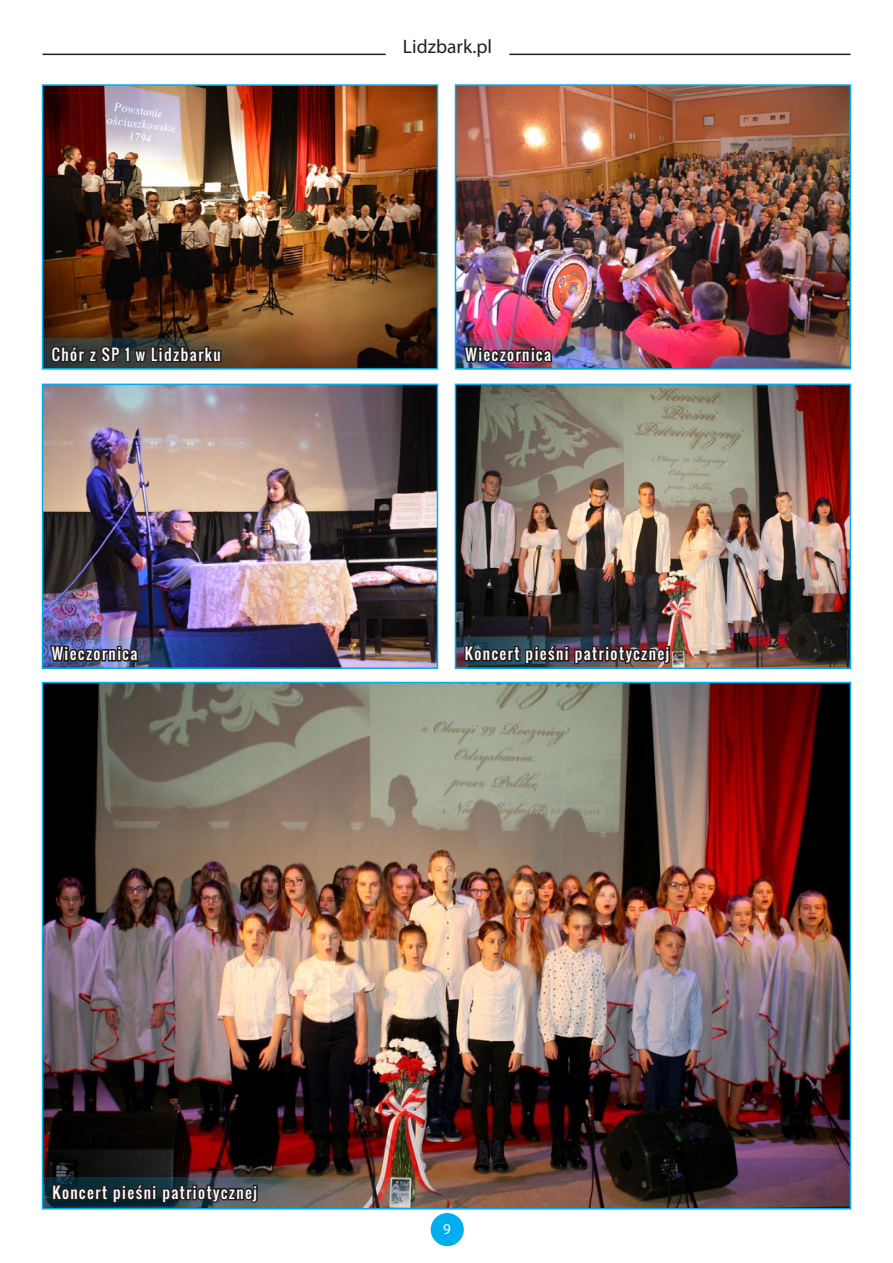
<style>
.page{position:relative;width:893px;height:1263px;background:#fff}
.page>*{position:absolute;margin:0;border:0;box-sizing:border-box;transform-origin:0 0}
.t1{font:19.5px "Myriad Pro";color:#231f20}
.t2{font:15px "Oswald";letter-spacing:.1em;color:#fff}
.t3{font:15px "Myriad Pro";color:#fff}
</style>
<div class="page">
<hr style="left:43px;top:54px;width:343px;height:1px;background:#231f20">
<hr style="left:509px;top:54px;width:341px;height:1px;background:#231f20">
<div style="left:431px;top:1213px;width:33px;height:33px;background:#00aeef;border-radius:50%"></div>
<img style="left:45px;top:87px;width:390px;height:251px">
<div style="left:42px;top:84px;width:396px;height:286px;border:2px solid #00aeef"></div>
<img style="left:45px;top:685px;width:803px;height:492px">
<img style="left:458px;top:387px;width:390px;height:250px">
<div style="left:455px;top:384px;width:396px;height:285px;border:2px solid #00aeef"></div>
<img style="left:45px;top:387px;width:390px;height:250px">
<div style="left:42px;top:384px;width:396px;height:285px;border:2px solid #00aeef"></div>
<img style="left:458px;top:87px;width:390px;height:251px">
<div style="left:455px;top:84px;width:396px;height:286px;border:2px solid #00aeef"></div>
<img style="left:43px;top:1177px;width:809px;height:32px">
<svg style="left:50px;top:1183px;width:210px;height:27px;background:#253942"></svg>
<img style="left:42px;top:637px;width:395px;height:32px">
<img style="left:48px;top:626px;width:93px;height:43px">
<img style="left:455px;top:637px;width:396px;height:32px">
<img style="left:463px;top:644px;width:209px;height:52px">
<svg style="left:42px;top:338px;width:396px;height:32px;background:#543d29"></svg>
<svg style="left:49px;top:335px;width:174px;height:35px;background:#343936"></svg>
<img style="left:456px;top:338px;width:395px;height:32px">
<img style="left:462px;top:327px;width:93px;height:43px">
<h1 class="t1" style="left:403px;top:35px;width:91px">Lidzbark.pl</h1>
<p class="t2" style="left:52px;top:343px;width:170px">Chór z SP 1 w Lidzbarku</p>
<p class="t2" style="left:465px;top:343px;width:87px">Wieczornica</p>
<p class="t2" style="left:52px;top:642px;width:87px">Wieczornica</p>
<p class="t2" style="left:465px;top:642px;width:206px">Koncert pieśni patriotycznej</p>
<p class="t2" style="left:52px;top:1181px;width:206px">Koncert pieśni patriotycznej</p>
<p class="t3" style="left:443px;top:1220px;width:9px">9</p>
</div>
